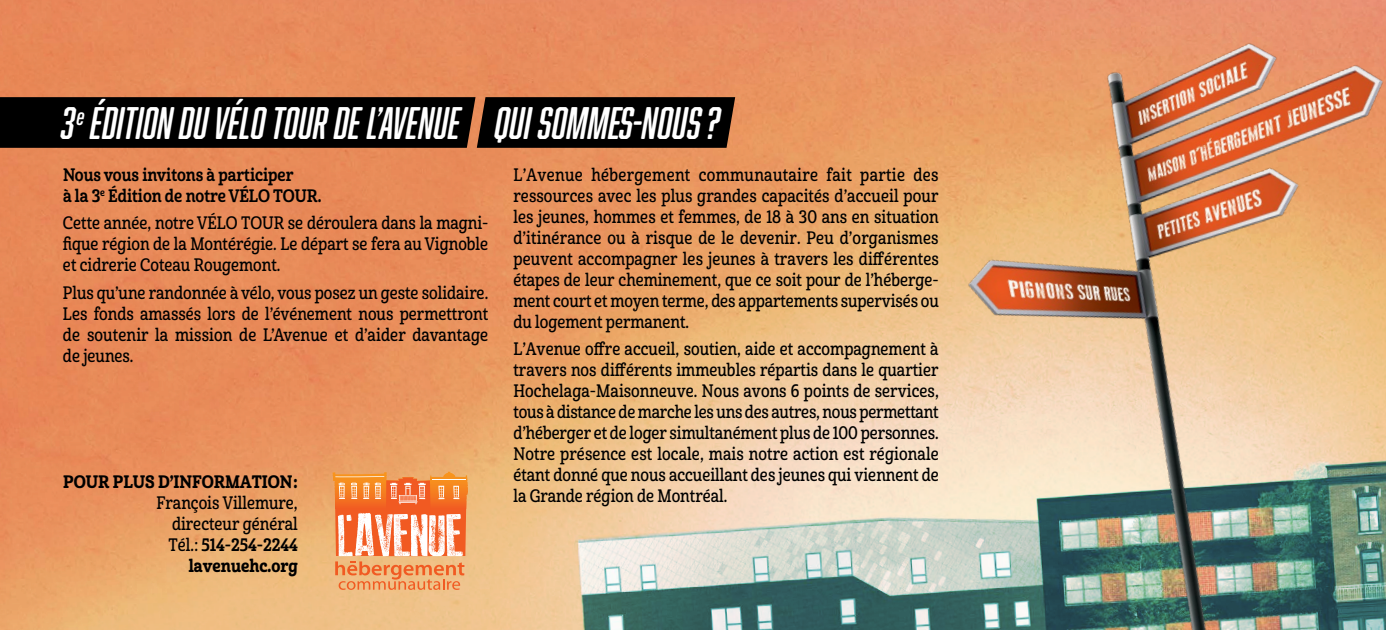
<style>
.page{position:relative;width:1386px;height:630px;background:#fff}
.page>*{position:absolute;margin:0;border:0;box-sizing:border-box;transform-origin:0 0}
.t1{font:italic 42px "Abolition Soft";letter-spacing:.005em;color:#fff}
.t2{font:17.5px/21px "Cabrito Nor Dem";color:#000;text-align:justify;scale:.85 1}
.t3{font:17.5px/21px "Cabrito Nor Bol";color:#000;scale:.85 1}
.t4{font:17.5px "Cabrito Nor Ex B";color:#000;scale:.85 1}
.s1{font-family:"Cabrito Nor Dem"}
</style>
<div class="page">
<img style="left:0;top:0;width:911px;height:630px">
<img style="left:911px;top:0;width:475px;height:630px">
<div style="left:0;top:97px;width:735px;height:51px;background:#000"></div>
<svg style="left:333px;top:472px;width:135px;height:4px"></svg>
<hr style="left:333px;top:476px;width:135px;height:1px;background:#f7931e">
<hr style="left:333px;top:477px;width:135px;height:2px;background:#f7921e">
<hr style="left:333px;top:479px;width:135px;height:1px;background:#f7911e">
<hr style="left:333px;top:480px;width:135px;height:1px;background:#f78f1e">
<hr style="left:333px;top:481px;width:135px;height:1px;background:#f78f1e">
<hr style="left:333px;top:482px;width:135px;height:1px;background:#f78d1e">
<hr style="left:333px;top:483px;width:135px;height:1px;background:#f78d1e">
<hr style="left:333px;top:484px;width:135px;height:1px;background:#f68b1f">
<hr style="left:333px;top:485px;width:135px;height:1px;background:#f6891f">
<hr style="left:333px;top:486px;width:135px;height:1px;background:#f6881f">
<hr style="left:333px;top:487px;width:135px;height:1px;background:#f6861f">
<hr style="left:333px;top:488px;width:135px;height:1px;background:#f6851f">
<hr style="left:333px;top:489px;width:135px;height:1px;background:#f58320">
<hr style="left:333px;top:490px;width:135px;height:1px;background:#f58220">
<hr style="left:333px;top:491px;width:135px;height:1px;background:#f58020">
<hr style="left:333px;top:492px;width:135px;height:1px;background:#f57e20">
<hr style="left:333px;top:493px;width:135px;height:1px;background:#f47c20">
<hr style="left:333px;top:494px;width:135px;height:1px;background:#f47b20">
<hr style="left:333px;top:495px;width:135px;height:1px;background:#f47920">
<hr style="left:333px;top:496px;width:135px;height:1px;background:#f47721">
<hr style="left:333px;top:497px;width:135px;height:1px;background:#f47521">
<hr style="left:333px;top:498px;width:135px;height:1px;background:#f47321">
<hr style="left:333px;top:499px;width:135px;height:1px;background:#f37121">
<hr style="left:333px;top:500px;width:135px;height:1px;background:#f36f21">
<hr style="left:333px;top:501px;width:135px;height:1px;background:#f36d21">
<hr style="left:333px;top:502px;width:135px;height:1px;background:#f36b21">
<hr style="left:333px;top:503px;width:135px;height:1px;background:#f26921">
<hr style="left:333px;top:504px;width:135px;height:1px;background:#f26622">
<hr style="left:333px;top:505px;width:135px;height:1px;background:#f26422">
<hr style="left:333px;top:506px;width:135px;height:1px;background:#f16122">
<hr style="left:333px;top:507px;width:135px;height:1px;background:#f15f22">
<hr style="left:333px;top:508px;width:135px;height:1px;background:#f15c22">
<div style="left:333px;top:509px;width:135px;height:47px;background:linear-gradient(to bottom,#f15017,#f09a62)"></div>
<hr style="left:432px;top:479px;width:33px;height:1px;background:#fff">
<svg style="left:335px;top:476px;width:129px;height:114px"></svg>
<h1 class="t1" style="left:62px;top:99px;width:660px">3<sup>e</sup> ÉDITION DU VÉLO TOUR DE L’AVENUE QUI SOMMES-NOUS?</h1>
<p class="t3" style="left:63px;top:165px;width:306px">Nous vous invitons à participer<br>à la 3<sup>e</sup> Édition de notre VÉLO TOUR.</p>
<p class="t2" style="left:63px;top:213px;width:502px">Cette année, notre VÉLO TOUR se déroulera dans la magni&shy;fique région de la Montérégie. Le départ se fera au Vignoble et cidrerie Coteau Rougemont.</p>
<p class="t2" style="left:63px;top:282px;width:502px">Plus qu’une randonnée à vélo, vous posez un geste solidaire.<br>Les fonds amassés lors de l’événement nous permettront de soutenir la mission de L’Avenue et d’aider davantage de jeunes.</p>
<p class="t4" style="left:63px;top:471px;width:277px">POUR PLUS D’INFORMATION :</p>
<p class="t2" style="left:156px;top:493px;width:168px;text-align:right">François Villemure, directeur général</p>
<p class="t3" style="left:168px;top:535px;width:154px"><span class="s1">Tél. :</span> 514-254-2244</p>
<p class="t4" style="left:189px;top:555px;width:130px">lavenuehc.org</p>
<p class="t2" style="left:513px;top:165px;width:502px">L’Avenue hébergement communautaire fait partie des ressources avec les plus grandes capacités d’accueil pour les jeunes, hommes et femmes, de 18 à 30 ans en situation d’itinérance ou à risque de le devenir. Peu d’organismes peuvent accompagner les jeunes à travers les différentes étapes de leur cheminement, que ce soit pour de l’héberge&shy;ment court et moyen terme, des appartements supervisés ou du logement permanent.</p>
<p class="t2" style="left:513px;top:339px;width:502px">L’Avenue offre accueil, soutien, aide et accompagnement à travers nos différents immeubles répartis dans le quartier Hochelaga-Maisonneuve. Nous avons 6 points de services, tous à distance de marche les uns des autres, nous permettant d’héberger et de loger simultanément plus de 100 personnes.<br>Notre présence est locale, mais notre action est régionale étant donné que nous accueillant des jeunes qui viennent de la Grande région de Montréal.</p>
</div>
